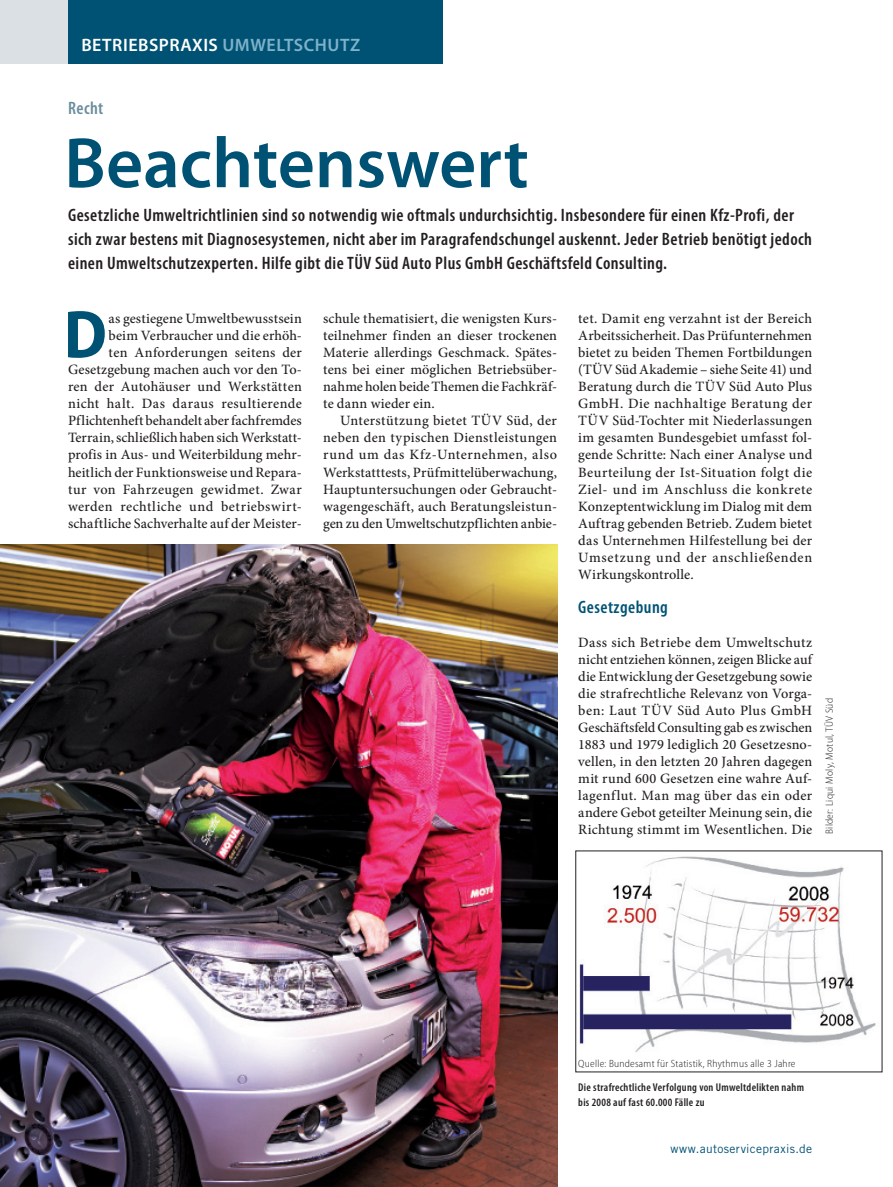
<style>
.page{position:relative;width:893px;height:1187px;background:#fff}
.page>*{position:absolute;margin:0;border:0;box-sizing:border-box;transform-origin:0 0}
.Titel_1{font:600 72px "Myriad Pro";color:#005274}
.Grundtext_Initial_3Z{font:700 semi-condensed 68.1px "Myriad Pro";color:#005274}
.Vorspann{font:600 condensed 18px/24px "Myriad Pro";letter-spacing:.025em;color:#231f20}
.Rubrik{font:600 18px "Myriad Pro";letter-spacing:.03em;color:#fff}
.Zwischenüberschrift{font:600 condensed 18px "Myriad Pro";letter-spacing:.025em;color:#005274}
.Dachzeile_1{font:600 condensed 18px "Myriad Pro";letter-spacing:.025em;color:#6a8d9c}
.Grundtext_Einzug{font:500 14.25px/17px "Minion Pro";letter-spacing:.015em;color:#231f20;text-align:justify}
.Grundtext_Initial_3Z-2{font:500 14.25px/17px "Minion Pro";letter-spacing:.01em;color:#231f20;text-align:right}
.Grundtext{font:500 14.25px/17px "Minion Pro";letter-spacing:.01em;color:#231f20;text-align:justify}
.Internetverweis{font:12px "Trade Gothic LT Std";letter-spacing:.03em;color:#005274}
.Bildunterschrift{font:600 condensed 11.25px/15px "Myriad Pro";letter-spacing:.025em;color:#231f20}
.Bildquelle{font:300 semi-condensed 10.5px "Myriad Pro";letter-spacing:.025em;color:#231f20}
.s1{color:#7fb2c9}
</style>
<div class="page">
<img style="left:0;top:544px;width:557px;height:642px">
<img style="left:579px;top:856px;width:297px;height:197px">
<div style="left:0;top:0;width:68px;height:64px;background:#dae0e3"></div>
<div style="left:68px;top:0;width:374px;height:64px;background:#005274"></div>
<p class="Rubrik" style="left:81px;top:34px;width:280px">BETRIEBSPRAXIS <span class="s1">UMWELTSCHUTZ</span></p>
<p class="Dachzeile_1" style="left:68px;top:98px;width:37px">Recht</p>
<p class="Titel_1" style="left:64px;top:117px;width:466px">Beachtenswert</p>
<p class="Vorspann" style="left:68px;top:203px;width:746px">Gesetzliche Umweltrichtlinien sind so notwendig wie oftmals undurchsichtig. Insbesondere für einen Kfz-Profi, der sich zwar bestens mit Diagnosesystemen, nicht aber im Paragrafendschungel auskennt. Jeder Betrieb benötigt jedoch einen Umweltschutzexperten. Hilfe gibt die TÜV Süd Auto Plus GmbH Geschäftsfeld Consulting.</p>
<p class="Grundtext_Initial_3Z" style="left:64px;top:296px;width:45px">D</p>
<p class="Grundtext_Initial_3Z-2" style="left:68px;top:310px;width:235px">as gestiegene Umweltbewusstsein<br>beim Verbraucher und die erhöh-<br>ten Anforderungen seitens der Gesetzgebung machen auch vor den To&shy;ren der Autohäuser und Werkstätten nicht halt. Das daraus resultierende Pflichtenheft behandelt aber fachfremdes Terrain, schließlich haben sich Werkstatt&shy;profis in Aus- und Weiterbildung mehr&shy;heitlich der Funktionsweise und Repara&shy;tur von Fahrzeugen gewidmet. Zwar werden rechtliche und betriebswirt&shy;schaftliche Sachverhalte auf der Meister-</p>
<p class="Grundtext_Initial_3Z-2" style="left:323px;top:310px;width:235px;text-align:justify">schule thematisiert, die wenigsten Kurs&shy;teilnehmer finden an dieser trockenen Materie allerdings Geschmack. Spätes&shy;tens bei einer möglichen Betriebsüber&shy;nahme holen beide Themen die Fachkräf&shy;te dann wieder ein.</p>
<p class="Grundtext_Einzug" style="left:323px;top:412px;width:235px;text-indent:17px">Unterstützung bietet TÜV Süd, der neben den typischen Dienstleistungen rund um das Kfz-Unternehmen, also Werkstatttests, Prüfmittelüberwachung, Hauptuntersuchungen oder Gebraucht&shy;wagengeschäft, auch Beratungsleistun&shy;gen zu den Umweltschutzpflichten anbie-</p>
<p class="Grundtext_Einzug" style="left:578px;top:310px;width:235px">tet. Damit eng verzahnt ist der Bereich Arbeitssicherheit. Das Prüfunternehmen bietet zu beiden Themen Fortbildungen (TÜV Süd Akademie – siehe Seite 41) und Beratung durch die TÜV Süd Auto Plus GmbH. Die nachhaltige Beratung der TÜV Süd-Tochter mit Niederlassungen im gesamten Bundesgebiet umfasst fol&shy;gende Schritte: Nach einer Analyse und Beurteilung der Ist-Situation folgt die Ziel- und im Anschluss die konkrete Konzeptentwicklung im Dialog mit dem Auftrag gebenden Betrieb. Zudem bietet das Unternehmen Hilfestellung bei der Umsetzung und der anschließenden Wirkungskontrolle.</p>
<p class="Zwischenüberschrift" style="left:578px;top:596px;width:91px">Gesetzgebung</p>
<p class="Grundtext" style="left:578px;top:633px;width:235px">Dass sich Betriebe dem Umweltschutz nicht entziehen können, zeigen Blicke auf die Entwicklung der Gesetzgebung sowie die strafrechtliche Relevanz von Vorga&shy;ben: Laut TÜV Süd Auto Plus GmbH Geschäftsfeld Consulting gab es zwischen 1883 und 1979 lediglich 20 Gesetzesno&shy;vellen, in den letzten 20 Jahren dagegen mit rund 600 Gesetzen eine wahre Auf&shy;lagenflut. Man mag über das ein oder andere Gebot geteilter Meinung sein, die Richtung stimmt im Wesentlichen. Die</p>
<p class="Bildquelle" style="left:824px;top:833px;width:137px;rotate:-90deg">Bilder: Liqui Moly, Motul, TÜV Süd</p>
<p class="Bildquelle" style="left:578px;top:1057px;width:219px">Quelle: Bundesamt für Statistik, Rhythmus alle 3 Jahre</p>
<p class="Bildunterschrift" style="left:578px;top:1080px;width:227px">Die strafrechtliche Verfolgung von Umweltdelikten nahm bis 2008 auf fast 60.000 Fälle zu</p>
<p class="Internetverweis" style="left:670px;top:1141px;width:143px">www.autoservicepraxis.de</p>
</div>
